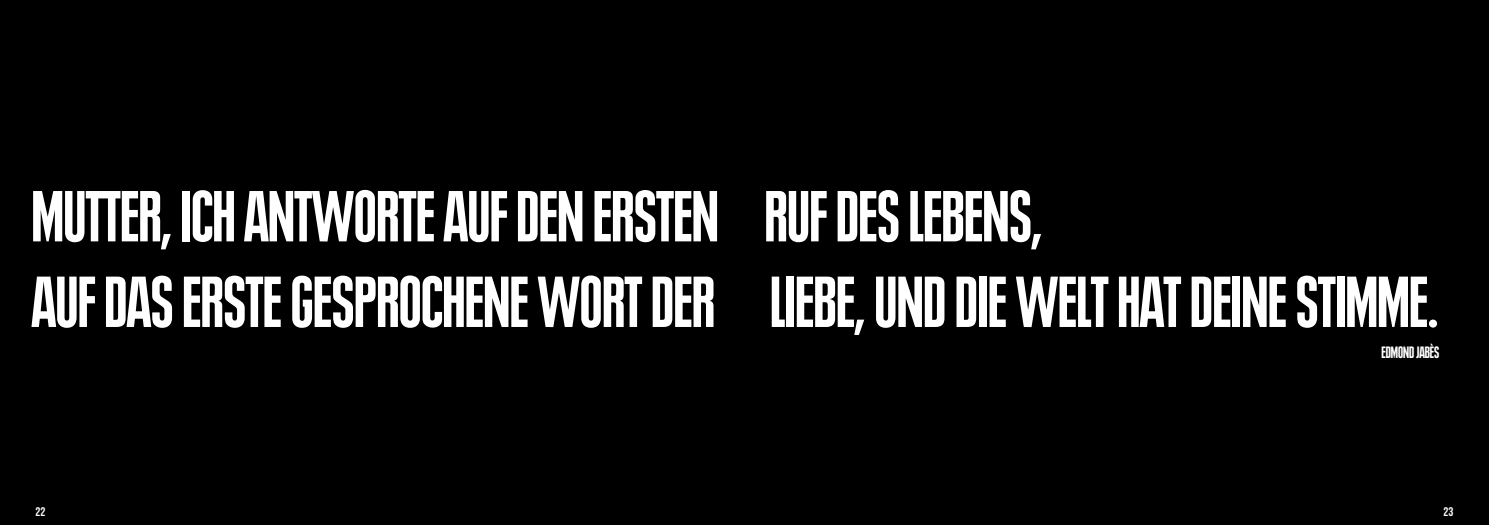
<style>
.page{position:relative;width:1489px;height:525px;background:#fff}
.page>*{position:absolute;margin:0;border:0;box-sizing:border-box;transform-origin:0 0}
.t1{font:900 extra-condensed 71.25px/85.5px "Plak LT";color:#fff}
.t2{font:900 extra-condensed 16.25px "Plak LT";color:#fff}
.t3{font:700 12.5px "Bebas Neue";color:#fff}
</style>
<div class="page">
<div style="left:0;top:0;width:1488px;height:524px;background:#000"></div>
<p class="t1" style="left:32px;top:174px;width:1407px">MUTTER, ICH ANTWORTE AUF DEN ERSTEN RUF DES LEBENS,<br>AUF DAS ERSTE GESPROCHENE WORT DER LIEBE, UND DIE WELT HAT DEINE STIMME.</p>
<p class="t2" style="left:1381px;top:342px;width:58px">EDMOND JABÈS</p>
<p class="t3" style="left:35px;top:505px;width:11px">22</p>
<p class="t3" style="left:1443px;top:505px;width:11px">23</p>
</div>
